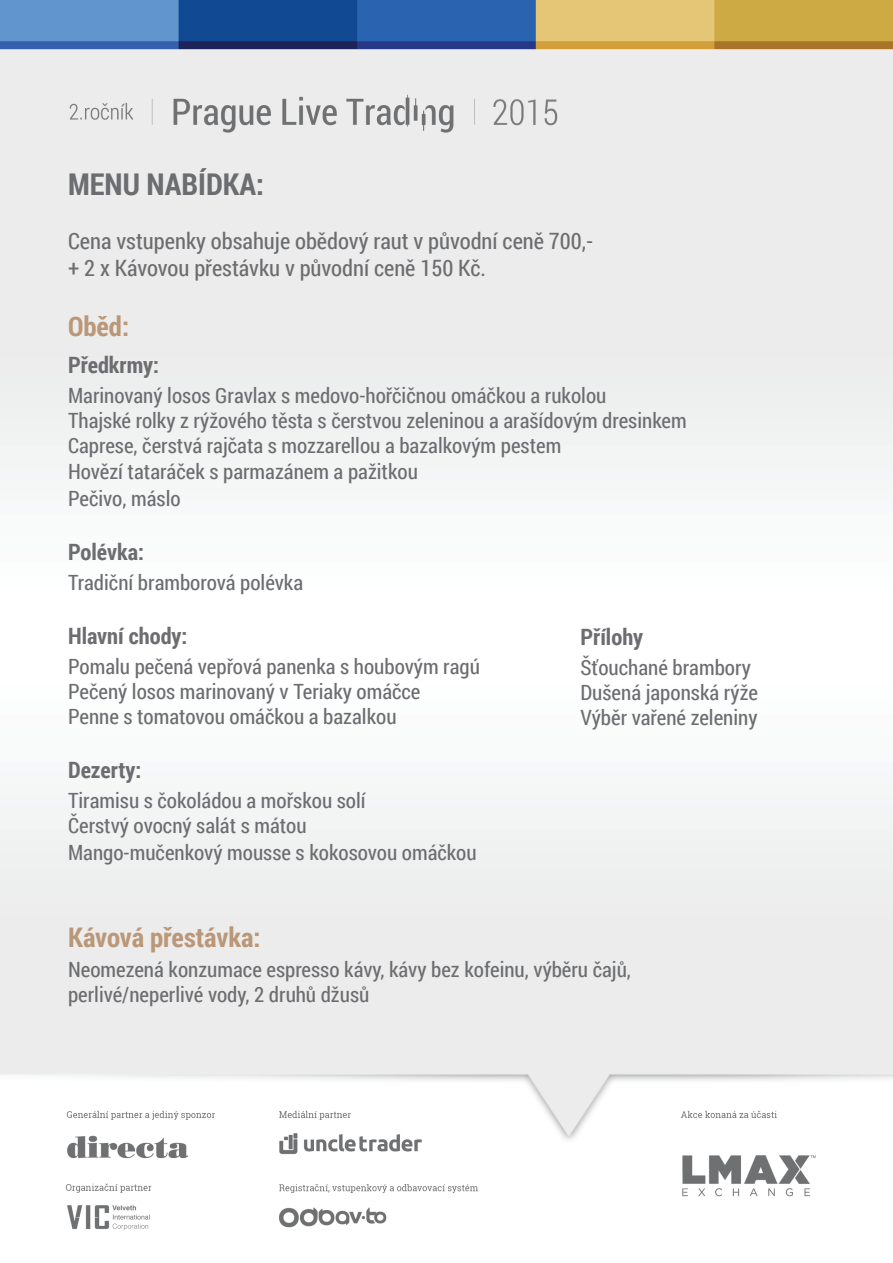
<style>
.page{position:relative;width:893px;height:1263px;background:#fff}
.page>*{position:absolute;margin:0;border:0;box-sizing:border-box;transform-origin:0 0}
.t1{font:700 30px "Roboto Condensed";color:#6c6d70}
.t2{font:700 27px "Roboto Condensed";color:#ba9778}
.t3{font:22.5px/27px "Roboto Condensed";color:#6c6d70}
.t4{font:700 22.5px "Roboto Condensed";color:#6c6d70}
.t5{font:21px/25.2px "Roboto Condensed";color:#6c6d70}
</style>
<div class="page">
<img style="left:0;top:0;width:893px;height:1230px">
<h1 class="t1" style="left:68px;top:164px;width:198px">MENU NABÍDKA:</h1>
<p class="t3" style="left:68px;top:227px;width:526px">Cena vstupenky obsahuje obědový raut v původní ceně 700,- + 2 x Kávovou přestávku v původní ceně 150 Kč.</p>
<p class="t2" style="left:68px;top:307px;width:63px">Oběd:</p>
<p class="t4" style="left:68px;top:349px;width:93px">Předkrmy:</p>
<p class="t5" style="left:68px;top:382px;width:620px;line-height:25.7px">Marinovaný losos Gravlax s medovo-hořčičnou omáčkou a rukolou<br>Thajské rolky z rýžového těsta s čerstvou zeleninou a arašídovým dresinkem Caprese, čerstvá rajčata s mozzarellou a bazalkovým pestem<br>Hovězí tataráček s parmazánem a pažitkou<br>Pečivo, máslo</p>
<p class="t4" style="left:68px;top:536px;width:77px">Polévka:</p>
<p class="t5" style="left:68px;top:569px;width:237px">Tradiční bramborová polévka</p>
<p class="t4" style="left:68px;top:620px;width:121px">Hlavní chody:</p>
<p class="t5" style="left:68px;top:653px;width:413px">Pomalu pečená vepřová panenka s houbovým ragú<br>Pečený losos marinovaný v Teriaky omáčce<br>Penne s tomatovou omáčkou a bazalkou</p>
<p class="t4" style="left:68px;top:754px;width:75px">Dezerty:</p>
<p class="t5" style="left:68px;top:787px;width:410px;line-height:26.1px">Tiramisu s čokoládou a mořskou solí<br>Čerstvý ovocný salát s mátou<br>Mango-mučenkový mousse s kokosovou omáčkou</p>
<p class="t4" style="left:580px;top:621px;width:64px">Přílohy</p>
<p class="t5" style="left:580px;top:654px;width:179px">Šťouchané brambory<br>Dušená japonská rýže<br>Výběr vařené zeleniny</p>
<p class="t2" style="left:68px;top:918px;width:194px">Kávová přestávka:</p>
<p class="t5" style="left:68px;top:956px;width:564px">Neomezená konzumace espresso kávy, kávy bez kofeinu, výběru čajů, perlivé/neperlivé vody, 2 druhů džusů</p>
</div>
